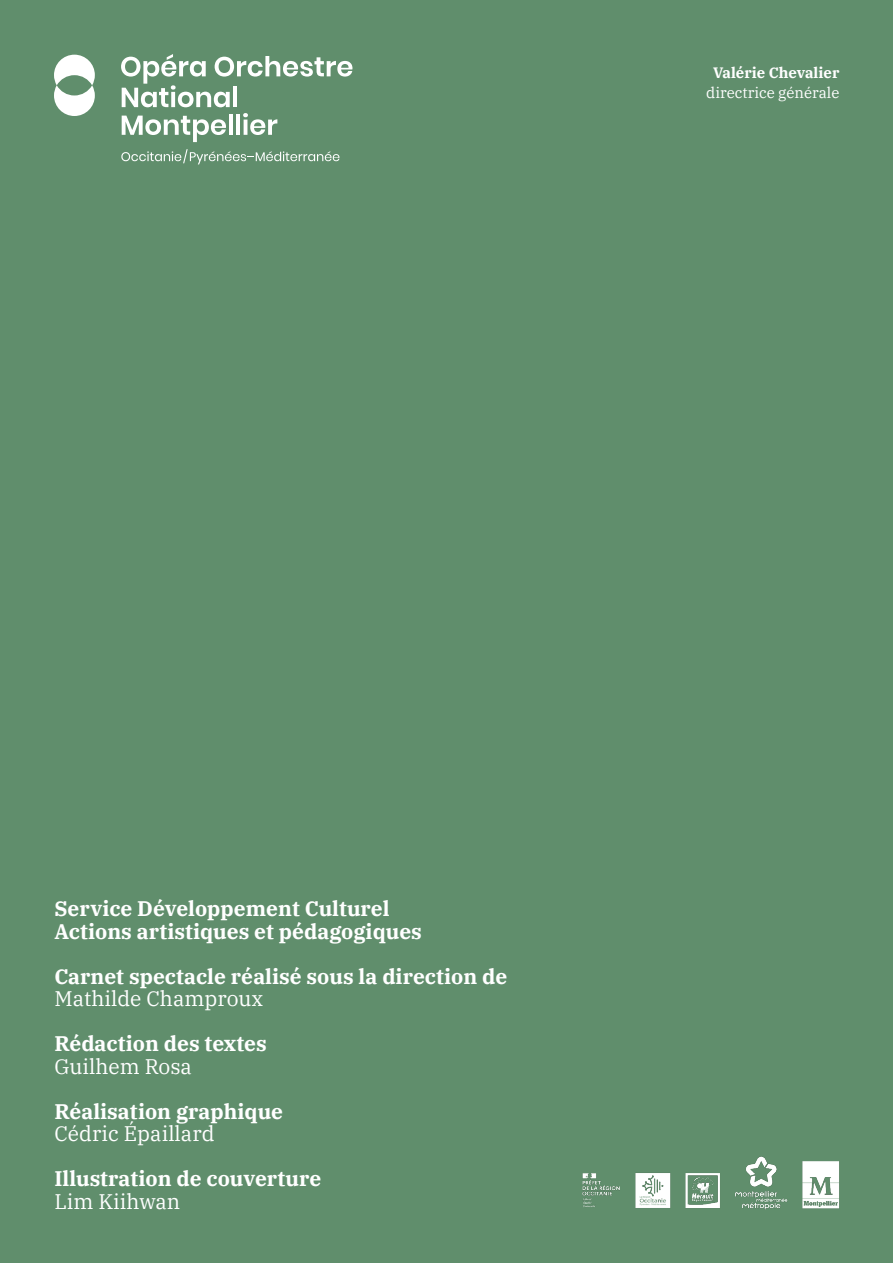
<style>
.page{position:relative;width:893px;height:1263px;background:#608e6c}
.page>*{position:absolute;margin:0;border:0;box-sizing:border-box;transform-origin:0 0}
.Texte_courant___9_5{font:700 21px "IBM Plex Serif";color:#fff}
.Texte_courant___9_5-2{font:21px "IBM Plex Serif";color:#fff}
.Texte_courant___9_5-3{font:15px "IBM Plex Serif";color:#fff}
.Texte_courant___9_5-4{font:700 15px "IBM Plex Serif";color:#fff}
</style>
<div class="page">
<svg style="left:121px;top:149px;width:218px;height:15px"></svg>
<svg style="left:121px;top:54px;width:231px;height:53px"></svg>
<hr style="left:233px;top:87px;width:4px;height:20px;background:#fff">
<svg style="left:122px;top:116px;width:104px;height:26px"></svg>
<hr style="left:229px;top:114px;width:4px;height:21px;background:#fff">
<hr style="left:236px;top:114px;width:4px;height:21px;background:#fff">
<svg style="left:243px;top:113px;width:34px;height:22px"></svg>
<svg style="left:54px;top:55px;width:41px;height:61px"></svg>
<img style="left:582px;top:1156px;width:257px;height:54px">
<p class="Texte_courant___9_5-4" style="left:713px;top:61px;width:128px">Valérie Chevalier</p>
<p class="Texte_courant___9_5-3" style="left:706px;top:81px;width:135px">directrice générale</p>
<p class="Texte_courant___9_5" style="left:54px;top:892px;width:337px">Service Développement Culturel</p>
<p class="Texte_courant___9_5" style="left:54px;top:915px;width:369px">Actions artistiques et pédagogiques</p>
<p class="Texte_courant___9_5" style="left:54px;top:960px;width:454px">Carnet spectacle réalisé sous la direction de</p>
<p class="Texte_courant___9_5-2" style="left:54px;top:983px;width:210px">Mathilde Champroux</p>
<p class="Texte_courant___9_5" style="left:54px;top:1027px;width:214px">Rédaction des textes</p>
<p class="Texte_courant___9_5-2" style="left:54px;top:1050px;width:139px">Guilhem Rosa</p>
<p class="Texte_courant___9_5" style="left:54px;top:1095px;width:230px">Réalisation graphique</p>
<p class="Texte_courant___9_5-2" style="left:54px;top:1118px;width:162px">Cédric Épaillard</p>
<p class="Texte_courant___9_5" style="left:54px;top:1162px;width:268px">Illustration de couverture</p>
<p class="Texte_courant___9_5-2" style="left:54px;top:1185px;width:127px">Lim Kiihwan</p>
</div>
